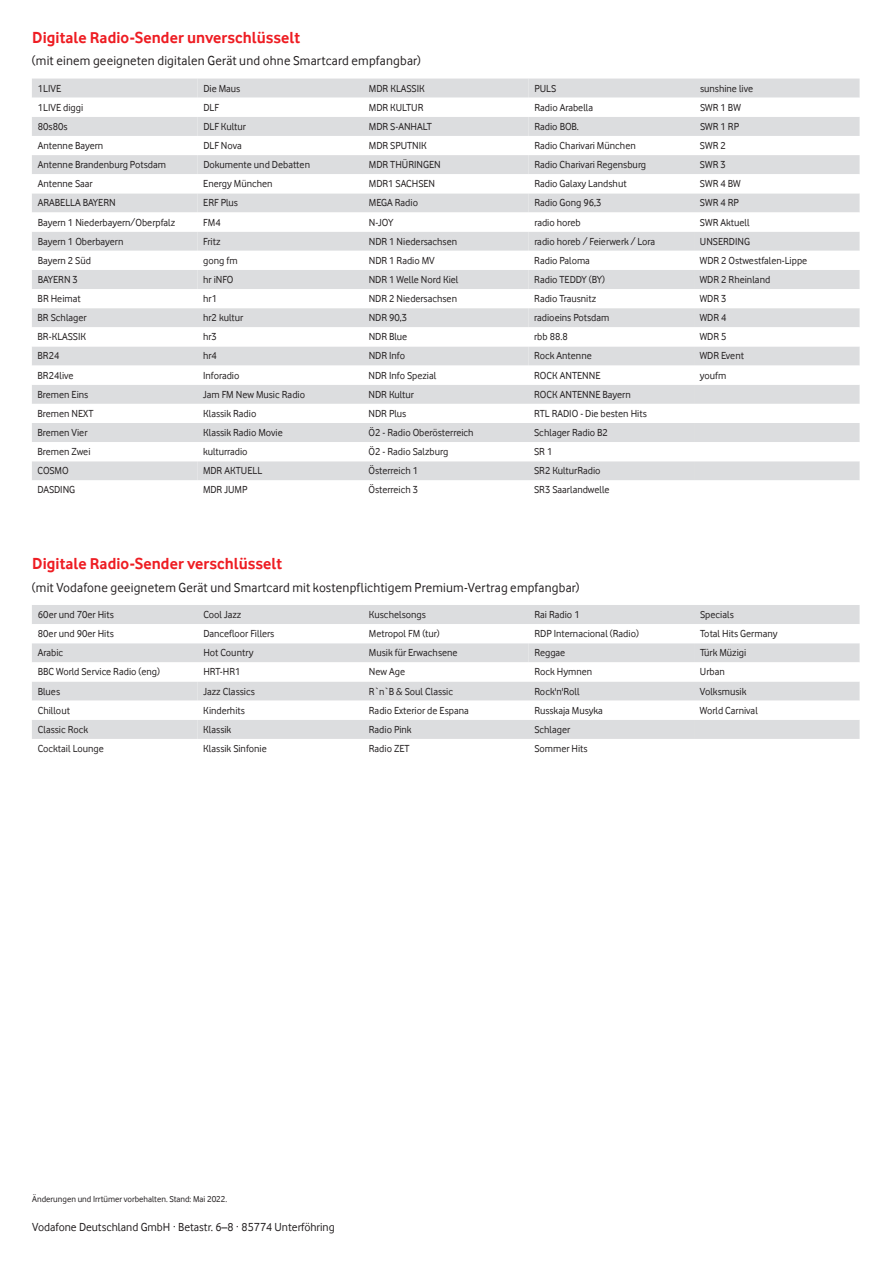
<style>
.page{position:relative;width:893px;height:1263px;background:#fff}
.page>*{position:absolute;margin:0;border:0;box-sizing:border-box;transform-origin:0 0}
.t1{font:700 16.5px "Vodafone Rg";letter-spacing:.005em;color:#ee1d23}
.t2{font:13.5px "Vodafone Rg";letter-spacing:.015em;color:#231f20}
.t3{font:12px "Vodafone Rg";color:#231f20}
.t4{font:10.5px "Vodafone Rg";color:#231f20}
.t5{font:9px "Vodafone Rg";color:#231f20}
</style>
<div class="page">
<div style="left:32px;top:79px;width:828px;height:19px;background:#dcdddf"></div>
<svg style="left:32px;top:117px;width:828px;height:363px;fill:#dddee0"></svg>
<div style="left:32px;top:605px;width:165px;height:19px;background:#dcdddf"></div>
<div style="left:197px;top:605px;width:663px;height:19px;background:#dcdddf"></div>
<svg style="left:32px;top:643px;width:828px;height:96px;fill:#dcdddf"></svg>
<h1 class="t1" style="left:32px;top:28px;width:269px">Digitale Radio-Sender unverschlüsselt</h1>
<p class="t2" style="left:32px;top:53px;width:390px">(mit einem geeigneten digitalen Gerät und ohne Smartcard empfangbar)</p>
<p class="t4" style="left:38px;top:82px;width:25px">1LIVE</p>
<p class="t4" style="left:203px;top:82px;width:38px">Die Maus</p>
<p class="t4" style="left:369px;top:82px;width:57px">MDR KLASSIK</p>
<p class="t4" style="left:534px;top:82px;width:23px">PULS</p>
<p class="t4" style="left:700px;top:82px;width:55px">sunshine live</p>
<p class="t4" style="left:38px;top:101px;width:47px">1LIVE diggi</p>
<p class="t4" style="left:203px;top:101px;width:17px">DLF</p>
<p class="t4" style="left:369px;top:101px;width:56px">MDR KULTUR</p>
<p class="t4" style="left:534px;top:101px;width:60px">Radio Arabella</p>
<p class="t4" style="left:700px;top:101px;width:42px">SWR 1 BW</p>
<p class="t4" style="left:38px;top:120px;width:31px">80s80s</p>
<p class="t4" style="left:203px;top:120px;width:44px">DLF Kultur</p>
<p class="t4" style="left:369px;top:120px;width:64px">MDR S-ANHALT</p>
<p class="t4" style="left:534px;top:120px;width:46px">Radio BOB.</p>
<p class="t4" style="left:700px;top:120px;width:41px">SWR 1 RP</p>
<p class="t4" style="left:38px;top:140px;width:67px">Antenne Bayern</p>
<p class="t4" style="left:203px;top:140px;width:40px">DLF Nova</p>
<p class="t4" style="left:369px;top:140px;width:60px">MDR SPUTNIK</p>
<p class="t4" style="left:534px;top:140px;width:103px">Radio Charivari München</p>
<p class="t4" style="left:700px;top:140px;width:27px">SWR 2</p>
<p class="t4" style="left:38px;top:159px;width:130px">Antenne Brandenburg Potsdam</p>
<p class="t4" style="left:203px;top:159px;width:108px">Dokumente und Debatten</p>
<p class="t4" style="left:369px;top:159px;width:73px">MDR THÜRINGEN</p>
<p class="t4" style="left:534px;top:159px;width:113px">Radio Charivari Regensburg</p>
<p class="t4" style="left:700px;top:159px;width:27px">SWR 3</p>
<p class="t4" style="left:38px;top:178px;width:56px">Antenne Saar</p>
<p class="t4" style="left:203px;top:178px;width:71px">Energy München</p>
<p class="t4" style="left:369px;top:178px;width:68px">MDR1 SACHSEN</p>
<p class="t4" style="left:534px;top:178px;width:94px">Radio Galaxy Landshut</p>
<p class="t4" style="left:700px;top:178px;width:42px">SWR 4 BW</p>
<p class="t4" style="left:38px;top:197px;width:79px">ARABELLA BAYERN</p>
<p class="t4" style="left:203px;top:197px;width:36px">ERF Plus</p>
<p class="t4" style="left:369px;top:197px;width:51px">MEGA Radio</p>
<p class="t4" style="left:534px;top:197px;width:69px">Radio Gong 96,3</p>
<p class="t4" style="left:700px;top:197px;width:41px">SWR 4 RP</p>
<p class="t4" style="left:38px;top:216px;width:139px">Bayern 1 Niederbayern/Oberpfalz</p>
<p class="t4" style="left:203px;top:216px;width:19px">FM4</p>
<p class="t4" style="left:369px;top:216px;width:26px">N-JOY</p>
<p class="t4" style="left:534px;top:216px;width:48px">radio horeb</p>
<p class="t4" style="left:700px;top:216px;width:51px">SWR Aktuell</p>
<p class="t4" style="left:38px;top:235px;width:87px">Bayern 1 Oberbayern</p>
<p class="t4" style="left:203px;top:235px;width:19px">Fritz</p>
<p class="t4" style="left:369px;top:235px;width:90px">NDR 1 Niedersachsen</p>
<p class="t4" style="left:534px;top:235px;width:122px">radio horeb / Feierwerk / Lora</p>
<p class="t4" style="left:700px;top:235px;width:52px">UNSERDING</p>
<p class="t4" style="left:38px;top:254px;width:55px">Bayern 2 Süd</p>
<p class="t4" style="left:203px;top:254px;width:36px">gong fm</p>
<p class="t4" style="left:369px;top:254px;width:68px">NDR 1 Radio MV</p>
<p class="t4" style="left:534px;top:254px;width:57px">Radio Paloma</p>
<p class="t4" style="left:700px;top:254px;width:109px">WDR 2 Ostwestfalen-Lippe</p>
<p class="t4" style="left:38px;top:273px;width:42px">BAYERN 3</p>
<p class="t4" style="left:203px;top:273px;width:32px">hr iNFO</p>
<p class="t4" style="left:369px;top:273px;width:91px">NDR 1 Welle Nord Kiel</p>
<p class="t4" style="left:534px;top:273px;width:72px">Radio TEDDY (BY)</p>
<p class="t4" style="left:700px;top:273px;width:72px">WDR 2 Rheinland</p>
<p class="t4" style="left:38px;top:293px;width:45px">BR Heimat</p>
<p class="t4" style="left:203px;top:293px;width:15px">hr1</p>
<p class="t4" style="left:369px;top:293px;width:90px">NDR 2 Niedersachsen</p>
<p class="t4" style="left:534px;top:293px;width:63px">Radio Trausnitz</p>
<p class="t4" style="left:700px;top:293px;width:28px">WDR 3</p>
<p class="t4" style="left:38px;top:312px;width:51px">BR Schlager</p>
<p class="t4" style="left:203px;top:312px;width:41px">hr2 kultur</p>
<p class="t4" style="left:369px;top:312px;width:40px">NDR 90,3</p>
<p class="t4" style="left:534px;top:312px;width:77px">radioeins Potsdam</p>
<p class="t4" style="left:700px;top:312px;width:28px">WDR 4</p>
<p class="t4" style="left:38px;top:331px;width:50px">BR-KLASSIK</p>
<p class="t4" style="left:203px;top:331px;width:15px">hr3</p>
<p class="t4" style="left:369px;top:331px;width:40px">NDR Blue</p>
<p class="t4" style="left:534px;top:331px;width:35px">rbb 88.8</p>
<p class="t4" style="left:700px;top:331px;width:28px">WDR 5</p>
<p class="t4" style="left:38px;top:350px;width:23px">BR24</p>
<p class="t4" style="left:203px;top:350px;width:15px">hr4</p>
<p class="t4" style="left:369px;top:350px;width:38px">NDR Info</p>
<p class="t4" style="left:534px;top:350px;width:59px">Rock Antenne</p>
<p class="t4" style="left:700px;top:350px;width:46px">WDR Event</p>
<p class="t4" style="left:38px;top:369px;width:38px">BR24live</p>
<p class="t4" style="left:203px;top:369px;width:38px">Inforadio</p>
<p class="t4" style="left:369px;top:369px;width:69px">NDR Info Spezial</p>
<p class="t4" style="left:534px;top:369px;width:68px">ROCK ANTENNE</p>
<p class="t4" style="left:700px;top:369px;width:28px">youfm</p>
<p class="t4" style="left:38px;top:388px;width:52px">Bremen Eins</p>
<p class="t4" style="left:203px;top:388px;width:103px">Jam FM New Music Radio</p>
<p class="t4" style="left:369px;top:388px;width:47px">NDR Kultur</p>
<p class="t4" style="left:534px;top:388px;width:98px">ROCK ANTENNE Bayern</p>
<p class="t4" style="left:38px;top:407px;width:58px">Bremen NEXT</p>
<p class="t4" style="left:203px;top:407px;width:55px">Klassik Radio</p>
<p class="t4" style="left:369px;top:407px;width:39px">NDR Plus</p>
<p class="t4" style="left:534px;top:407px;width:114px">RTL RADIO - Die besten Hits</p>
<p class="t4" style="left:38px;top:427px;width:51px">Bremen Vier</p>
<p class="t4" style="left:203px;top:427px;width:81px">Klassik Radio Movie</p>
<p class="t4" style="left:369px;top:427px;width:107px">Ö2 - Radio Oberösterreich</p>
<p class="t4" style="left:534px;top:427px;width:75px">Schlager Radio B2</p>
<p class="t4" style="left:38px;top:446px;width:55px">Bremen Zwei</p>
<p class="t4" style="left:203px;top:446px;width:46px">kulturradio</p>
<p class="t4" style="left:369px;top:446px;width:81px">Ö2 - Radio Salzburg</p>
<p class="t4" style="left:534px;top:446px;width:20px">SR 1</p>
<p class="t4" style="left:38px;top:465px;width:33px">COSMO</p>
<p class="t4" style="left:203px;top:465px;width:61px">MDR AKTUELL</p>
<p class="t4" style="left:369px;top:465px;width:51px">Österreich 1</p>
<p class="t4" style="left:534px;top:465px;width:68px">SR2 KulturRadio</p>
<p class="t4" style="left:38px;top:484px;width:39px">DASDING</p>
<p class="t4" style="left:203px;top:484px;width:46px">MDR JUMP</p>
<p class="t4" style="left:369px;top:484px;width:51px">Österreich 3</p>
<p class="t4" style="left:534px;top:484px;width:77px">SR3 Saarlandwelle</p>
<h1 class="t1" style="left:32px;top:554px;width:251px">Digitale Radio-Sender verschlüsselt</h1>
<p class="t2" style="left:32px;top:579px;width:549px">(mit Vodafone geeignetem Gerät und Smartcard mit kostenpflichtigem Premium-Vertrag empfangbar)</p>
<p class="t4" style="left:38px;top:609px;width:77px">60er und 70er Hits</p>
<p class="t4" style="left:203px;top:609px;width:40px">Cool Jazz</p>
<p class="t4" style="left:369px;top:609px;width:58px">Kuschelsongs</p>
<p class="t4" style="left:534px;top:609px;width:47px">Rai Radio 1</p>
<p class="t4" style="left:700px;top:609px;width:35px">Specials</p>
<p class="t4" style="left:38px;top:628px;width:77px">80er und 90er Hits</p>
<p class="t4" style="left:203px;top:628px;width:72px">Dancefloor Fillers</p>
<p class="t4" style="left:369px;top:628px;width:72px">Metropol FM (tur)</p>
<p class="t4" style="left:534px;top:628px;width:106px">RDP Internacional (Radio)</p>
<p class="t4" style="left:700px;top:628px;width:79px">Total Hits Germany</p>
<p class="t4" style="left:38px;top:647px;width:27px">Arabic</p>
<p class="t4" style="left:203px;top:647px;width:52px">Hot Country</p>
<p class="t4" style="left:369px;top:647px;width:90px">Musik für Erwachsene</p>
<p class="t4" style="left:534px;top:647px;width:32px">Reggae</p>
<p class="t4" style="left:700px;top:647px;width:48px">Türk Müzigi</p>
<p class="t4" style="left:38px;top:666px;width:124px">BBC World Service Radio (eng)</p>
<p class="t4" style="left:203px;top:666px;width:39px">HRT-HR1</p>
<p class="t4" style="left:369px;top:666px;width:38px">New Age</p>
<p class="t4" style="left:534px;top:666px;width:59px">Rock Hymnen</p>
<p class="t4" style="left:700px;top:666px;width:26px">Urban</p>
<p class="t4" style="left:38px;top:685px;width:24px">Blues</p>
<p class="t4" style="left:203px;top:685px;width:53px">Jazz Classics</p>
<p class="t4" style="left:369px;top:685px;width:86px">R`n`B &amp; Soul Classic</p>
<p class="t4" style="left:534px;top:685px;width:47px">Rock'n'Roll</p>
<p class="t4" style="left:700px;top:685px;width:48px">Volksmusik</p>
<p class="t4" style="left:38px;top:704px;width:34px">Chillout</p>
<p class="t4" style="left:203px;top:704px;width:43px">Kinderhits</p>
<p class="t4" style="left:369px;top:704px;width:101px">Radio Exterior de Espana</p>
<p class="t4" style="left:534px;top:704px;width:70px">Russkaja Musyka</p>
<p class="t4" style="left:700px;top:704px;width:60px">World Carnival</p>
<p class="t4" style="left:38px;top:723px;width:52px">Classic Rock</p>
<p class="t4" style="left:203px;top:723px;width:30px">Klassik</p>
<p class="t4" style="left:369px;top:723px;width:44px">Radio Pink</p>
<p class="t4" style="left:534px;top:723px;width:37px">Schlager</p>
<p class="t4" style="left:38px;top:742px;width:68px">Cocktail Lounge</p>
<p class="t4" style="left:203px;top:742px;width:65px">Klassik Sinfonie</p>
<p class="t4" style="left:369px;top:742px;width:42px">Radio ZET</p>
<p class="t4" style="left:534px;top:742px;width:55px">Sommer Hits</p>
<p class="t5" style="left:32px;top:1194px;width:196px">Änderungen und Irrtümer vorbehalten. Stand: Mai 2022.</p>
<p class="t3" style="left:32px;top:1220px;width:304px">Vodafone Deutschland GmbH · Betastr. 6–8 · 85774 Unterföhring</p>
</div>
